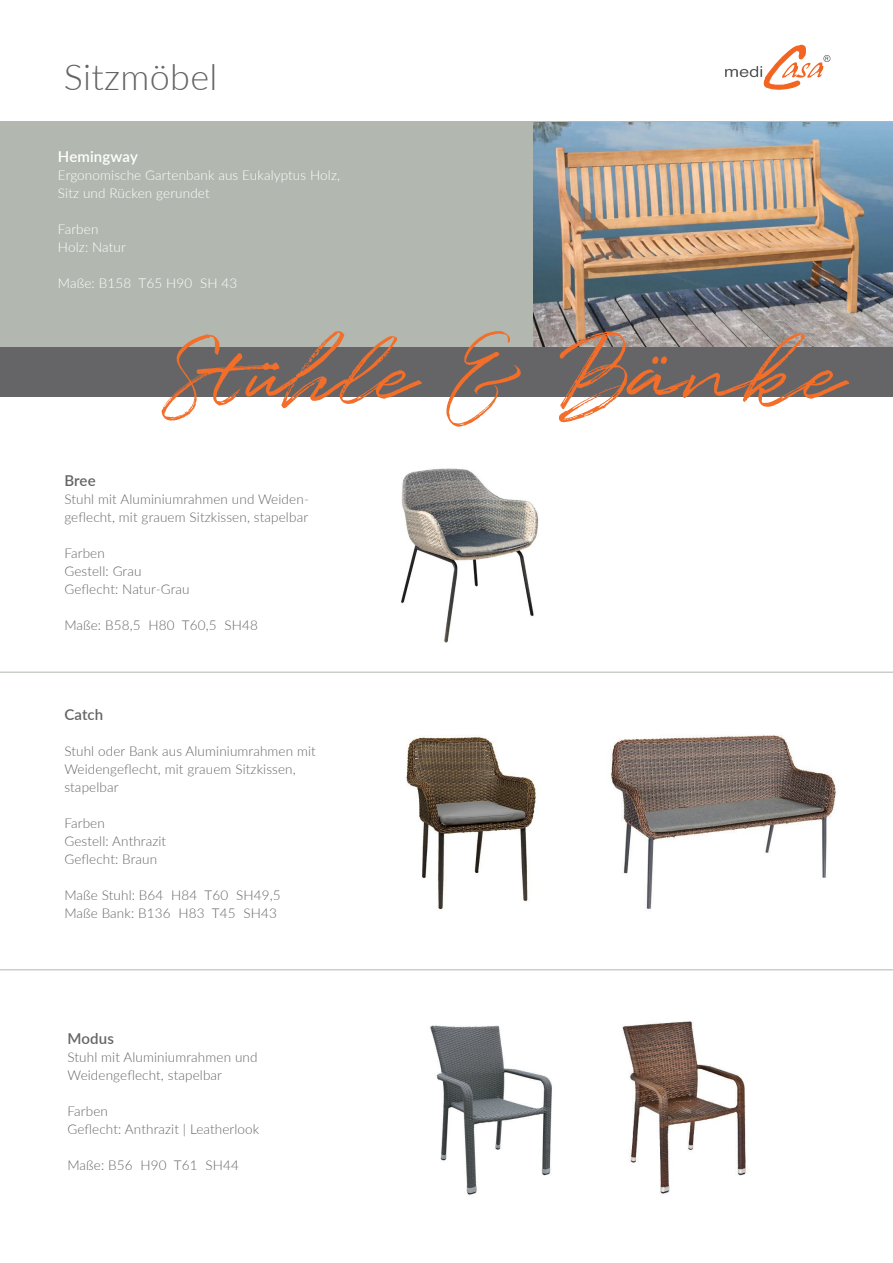
<style>
.page{position:relative;width:893px;height:1263px;background:#fff}
.page>*{position:absolute;margin:0;border:0;box-sizing:border-box;transform-origin:0 0}
.t1{font:94.5px "Quentin";color:#f36e29}
.Headline{font:300 36px "Lato";letter-spacing:.01em;color:#656568}
.Headline-2{font:600 15px "Lato";letter-spacing:.01em;color:#656568}
.Headline-3{font:600 15px "Lato";letter-spacing:.01em;color:#fff}
.Headline-4{font:300 13.5px/18px "Lato";letter-spacing:.01em;color:#656568}
.Headline-5{font:300 13.5px "Lato";letter-spacing:.01em;color:#fff}
</style>
<div class="page">
<div style="left:0;top:121px;width:893px;height:229px;background:#b2b8af"></div>
<img style="left:533px;top:122px;width:360px;height:225px">
<img style="left:430px;top:1025px;width:122px;height:170px">
<img style="left:622px;top:1021px;width:124px;height:173px">
<img style="left:406px;top:736px;width:130px;height:174px">
<svg style="left:725px;top:45px;width:105px;height:45px"></svg>
<img style="left:611px;top:735px;width:225px;height:174px">
<img style="left:401px;top:468px;width:138px;height:175px">
<div style="left:0;top:347px;width:893px;height:50px;background:#656568"></div>
<hr style="left:0;top:672px;width:893px;height:1px;background:#b2b8af">
<hr style="left:0;top:969px;width:893px;height:1px;background:#b2b8af">
<p class="Headline" style="left:64px;top:52px;width:155px">Sitzmöbel</p>
<p class="Headline-3" style="left:58px;top:146px;width:81px">Hemingway</p>
<p class="Headline-5" style="left:58px;top:166px;width:284px">Ergonomische Gartenbank aus Eukalyptus Holz,</p>
<p class="Headline-5" style="left:58px;top:184px;width:153px">Sitz und Rücken gerundet</p>
<p class="Headline-5" style="left:58px;top:220px;width:42px">Farben</p>
<p class="Headline-5" style="left:58px;top:238px;width:69px">Holz: Natur</p>
<p class="Headline-5" style="left:58px;top:274px;width:181px">Maße: B158 T65 H90 SH 43</p>
<p class="t1" style="left:161px;top:311px;width:683px">Stühle &amp; Bänke</p>
<p class="Headline-2" style="left:64px;top:470px;width:33px">Bree</p>
<p class="Headline-4" style="left:64px;top:490px;width:246px">Stuhl mit Aluminiumrahmen und Weiden&shy;geflecht, mit grauem Sitzkissen, stapelbar</p>
<p class="Headline-4" style="left:64px;top:544px;width:42px">Farben</p>
<p class="Headline-4" style="left:64px;top:562px;width:79px">Gestell: Grau</p>
<p class="Headline-4" style="left:64px;top:580px;width:127px">Geflecht: Natur-Grau</p>
<p class="Headline-4" style="left:64px;top:616px;width:195px">Maße: B58,5 H80 T60,5 SH48</p>
<p class="Headline-2" style="left:64px;top:704px;width:41px">Catch</p>
<p class="Headline-4" style="left:64px;top:742px;width:253px">Stuhl oder Bank aus Aluminiumrahmen mit<br>Weidengeflecht, mit grauem Sitzkissen, stapelbar</p>
<p class="Headline-4" style="left:64px;top:814px;width:42px">Farben</p>
<p class="Headline-4" style="left:64px;top:832px;width:103px">Gestell: Anthrazit</p>
<p class="Headline-4" style="left:64px;top:850px;width:94px">Geflecht: Braun</p>
<p class="Headline-4" style="left:64px;top:886px;width:218px">Maße Stuhl: B64 H84 T60 SH49,5</p>
<p class="Headline-4" style="left:64px;top:904px;width:214px">Maße Bank: B136 H83 T45 SH43</p>
<p class="Headline-2" style="left:67px;top:1028px;width:48px">Modus</p>
<p class="Headline-4" style="left:67px;top:1048px;width:192px">Stuhl mit Aluminiumrahmen und<br>Weidengeflecht, stapelbar</p>
<p class="Headline-4" style="left:67px;top:1102px;width:42px">Farben</p>
<p class="Headline-4" style="left:67px;top:1120px;width:193px">Geflecht: Anthrazit | Leatherlook</p>
<p class="Headline-4" style="left:67px;top:1156px;width:173px">Maße: B56 H90 T61 SH44</p>
</div>
